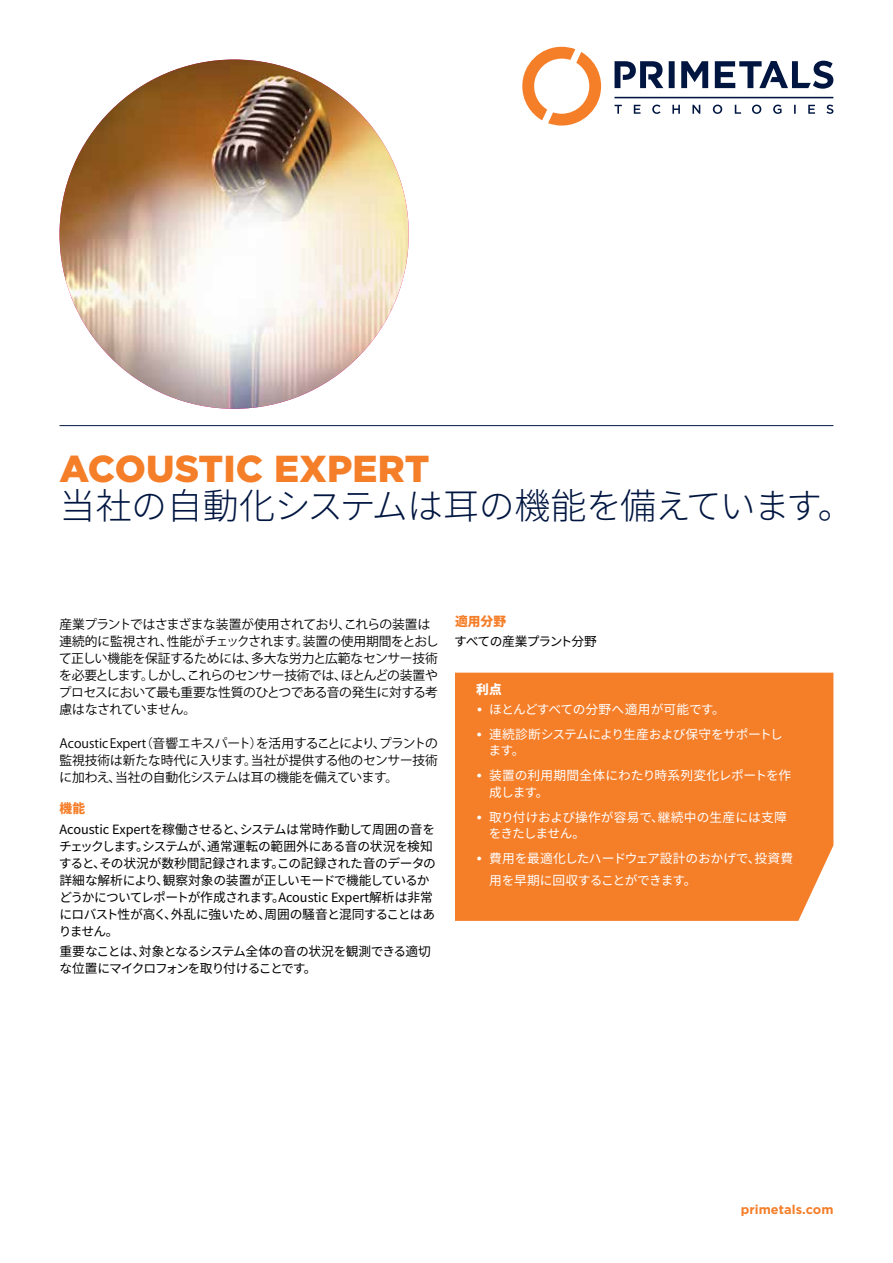
<style>
.page{position:relative;width:893px;height:1263px;background:#fff}
.page>*{position:absolute;margin:0;border:0;box-sizing:border-box;transform-origin:0 0}
.t1{font:900 37.5px "Gotham";letter-spacing:.005em;color:#f57e29}
.t2{font:300 36px "Source Han Sans JP";letter-spacing:-.015em;color:#001641}
.t3{font:12.75px/17px "Koz Go Pr 6 N";letter-spacing:-.025em;color:#000}
.t4{font:12.75px/17px "Source Han Sans JP";letter-spacing:-.035em;color:#000}
.t5{font:12.75px/16.5px "Source Han Sans JP";letter-spacing:-.015em;color:#fff}
.t6{font:12.75px/16.5px "Source Han Sans JP";letter-spacing:-.065em;color:#000}
.t7{font:12.75px/16.5px "Source Han Sans JP";letter-spacing:-.035em;color:#fff}
.t8{font:700 12.75px "Gotham";letter-spacing:.005em;color:#f57e29}
.t9{font:12.75px "Source Han Sans JP";letter-spacing:-.075em;color:#000}
.t10{font:800 12.75px "Source Han Sans JP";letter-spacing:.005em;color:#f57e29}
.t11{font:800 12.75px "Source Han Sans JP";color:#fff}
.s1{font-family:"Gotham";font-weight:700}
</style>
<div class="page">
<hr style="left:60px;top:425px;width:773px;height:1px;background:#001641">
<img style="left:60px;top:60px;width:349px;height:349px;border-radius:175px">
<svg style="left:522px;top:47px;width:79px;height:79px"></svg>
<svg style="left:614px;top:97px;width:219px;height:1px"></svg>
<svg style="left:615px;top:61px;width:218px;height:28px"></svg>
<svg style="left:614px;top:105px;width:219px;height:9px"></svg>
<div style="left:455px;top:673px;width:378px;height:248px;background:#f57e29"></div>
<h1 class="t1" style="left:60px;top:443px;width:372px">ACOUSTIC EXPERT</h1>
<h2 class="t2" style="left:60px;top:486px;width:796px">当社の自動化システムは耳の機能を備えています。</h2>
<p class="t3" style="left:59px;top:616px;width:381px">産業プラントではさまざまな装置が使用されており、これらの装置は連続的に監視され、性能がチェックされます。装置の使用期間をとおして正しい機能を保証するためには、多大な労力と広範なセンサー技術を必要とします。しかし、これらのセンサー技術では、ほとんどの装置やプロセスにおいて最も重要な性質のひとつである音の発生に対する考慮はなされていません。</p>
<p class="t3" style="left:60px;top:735px;width:380px;text-align:justify">Acoustic Expert（音響エキスパート）を活用することにより、プラントの監視技術は新たな時代に入ります。当社が提供する他のセンサー技術に加わえ、当社の自動化システムは耳の機能を備えています。</p>
<p class="t10" style="left:60px;top:802px;width:27px">機能</p>
<p class="t4" style="left:59px;top:821px;width:379px">Acoustic Expertを稼働させると、システムは常時作動して周囲の音をチェックします。システムが、通常運転の範囲外にある音の状況を検知すると、その状況が数秒間記録されます。この記録された音のデータの詳細な解析により、観察対象の装置が正しいモードで機能しているかどうかについてレポートが作成されます。Acoustic Expert解析は非常にロバスト性が高く、外乱に強いため、周囲の騒音と混同することはありません。</p>
<p class="t6" style="left:60px;top:944px;width:373px">重要なことは、対象となるシステム全体の音の状況を観測できる適切な位置にマイクロフォンを取り付けることです。</p>
<p class="t10" style="left:455px;top:614px;width:53px">適用分野</p>
<p class="t9" style="left:454px;top:634px;width:144px">すべての産業プラント分野</p>
<p class="t11" style="left:476px;top:682px;width:27px">利点</p>
<p class="t5" style="left:476px;top:701px;width:250px"><span class="s1">•</span> ほとんどすべての分野へ適用が可能です。</p>
<p class="t7" style="left:489px;top:726px;width:296px;text-indent:-12px"><span class="s1">•</span> 連続診断システムにより生産および保守をサポートします。</p>
<p class="t5" style="left:489px;top:768px;width:304px;text-indent:-13px"><span class="s1">•</span> 装置の利用期間全体にわたり時系列変化レポートを作成します。</p>
<p class="t5" style="left:489px;top:809px;width:299px;text-indent:-13px"><span class="s1">•</span> 取り付けおよび操作が容易で、継続中の生産には支障をきたしません。</p>
<p class="t5" style="left:489px;top:848px;width:306px;line-height:21.6px;text-indent:-13px"><span class="s1">•</span> 費用を最適化したハードウェア設計のおかげで、投資費用を早期に回収することができます。</p>
<p class="t8" style="left:741px;top:1201px;width:94px">primetals.com</p>
</div>
